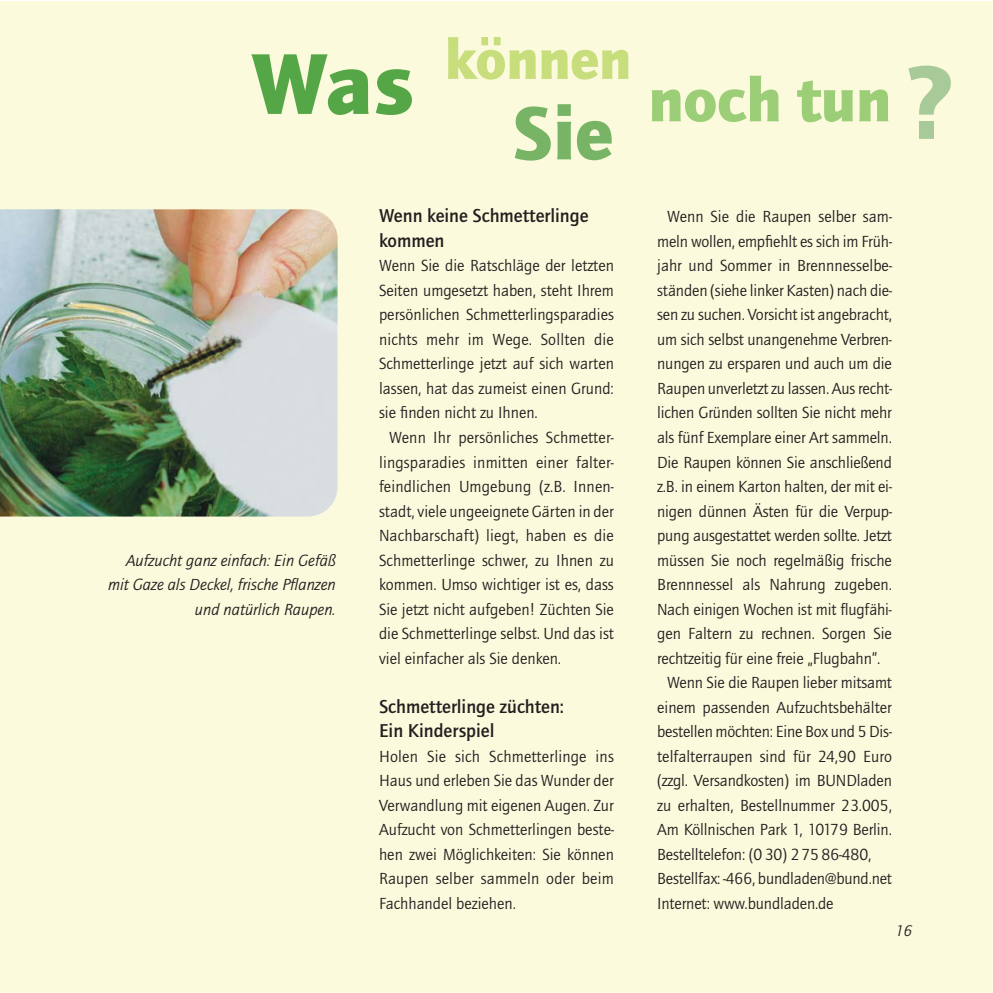
<style>
.page{position:relative;width:993px;height:993px;background:#fff}
.page>*{position:absolute;margin:0;border:0;box-sizing:border-box;transform-origin:0 0}
.t1{font:900 89.25px "Quay Itc T";color:#54a647}
.t2{font:900 77px "Quay Itc T";color:#78b465}
.t3{font:900 63.7px "Quay Itc T";color:#9cce78}
.t4{font:900 58.27px "Quay Itc T";color:#c8de7d}
.t5{font:700 19.25px/24.5px "Quay Itc T";color:#231f20}
.t6{font:16.62px/24.5px "Quay Itc T";color:#231f20;text-align:justify}
.t7{font:italic 16.62px/24.5px "Quay Itc T";color:#231f20;text-align:right}
.t8{font:italic 15.75px "Quay Itc T";color:#231f20}
.s1{font-size:100.45px;color:#a8ca98}
</style>
<div class="page">
<div style="left:0;top:2px;width:992px;height:990px;background:#fbfadc"></div>
<img style="left:0;top:209px;width:337px;height:307px">
<h3 class="t4" style="left:445px;top:35px;width:187px">können</h3>
<h2 class="t2" style="left:512px;top:102px;width:102px">Sie</h2>
<h1 class="t1" style="left:251px;top:47px;width:164px">Was</h1>
<h3 class="t3" style="left:648px;top:74px;width:307px">noch tun <span class="s1">?</span></h3>
<p class="t7" style="left:108px;top:549px;width:229px">Aufzucht ganz einfach: Ein Gefäß mit Gaze als Deckel, frische Pflanzen und natürlich Raupen.</p>
<p class="t5" style="left:379px;top:204px;width:211px">Wenn keine Schmetterlinge kommen</p>
<p class="t6" style="left:379px;top:255px;width:236px">Wenn Sie die Ratschläge der letzten</p>
<p class="t6" style="left:379px;top:279px;width:236px">Seiten umgesetzt haben, steht Ihrem</p>
<p class="t6" style="left:379px;top:304px;width:236px">persönlichen Schmetterlingsparadies</p>
<p class="t6" style="left:379px;top:328px;width:236px">nichts mehr im Wege. Sollten die</p>
<p class="t6" style="left:379px;top:353px;width:236px">Schmetterlinge jetzt auf sich warten</p>
<p class="t6" style="left:379px;top:377px;width:236px">lassen, hat das zumeist einen Grund:</p>
<p class="t6" style="left:379px;top:402px;width:160px">sie finden nicht zu Ihnen.</p>
<p class="t6" style="left:389px;top:426px;width:226px">Wenn Ihr persönliches Schmetter-</p>
<p class="t6" style="left:379px;top:451px;width:236px">lingsparadies inmitten einer falter-</p>
<p class="t6" style="left:379px;top:475px;width:236px">feindlichen Umgebung (z.B. Innen-</p>
<p class="t6" style="left:379px;top:500px;width:236px">stadt, viele ungeeignete Gärten in der</p>
<p class="t6" style="left:379px;top:524px;width:236px">Nachbarschaft) liegt, haben es die</p>
<p class="t6" style="left:379px;top:549px;width:236px">Schmetterlinge schwer, zu Ihnen zu</p>
<p class="t6" style="left:379px;top:573px;width:236px">kommen. Umso wichtiger ist es, dass</p>
<p class="t6" style="left:379px;top:598px;width:236px">Sie jetzt nicht aufgeben! Züchten Sie</p>
<p class="t6" style="left:379px;top:622px;width:236px">die Schmetterlinge selbst. Und das ist</p>
<p class="t6" style="left:379px;top:647px;width:183px">viel einfacher als Sie denken.</p>
<p class="t5" style="left:379px;top:694px;width:186px">Schmetterlinge züchten:<br>Ein Kinderspiel</p>
<p class="t6" style="left:379px;top:745px;width:236px">Holen Sie sich Schmetterlinge ins Haus und erleben Sie das Wunder der Verwandlung mit eigenen Augen. Zur Aufzucht von Schmetterlingen beste&shy;hen zwei Möglichkeiten: Sie können Raupen selber sammeln oder beim Fachhandel beziehen.</p>
<p class="t6" style="left:666px;top:206px;width:226px">Wenn Sie die Raupen selber sam-</p>
<p class="t6" style="left:657px;top:230px;width:236px">meln wollen, empfiehlt es sich im Früh-</p>
<p class="t6" style="left:657px;top:255px;width:236px">jahr und Sommer in Brennnesselbe-</p>
<p class="t6" style="left:657px;top:279px;width:236px">ständen (siehe linker Kasten) nach die-</p>
<p class="t6" style="left:657px;top:304px;width:236px">sen zu suchen. Vorsicht ist angebracht,</p>
<p class="t6" style="left:657px;top:328px;width:236px">um sich selbst unangenehme Verbren-</p>
<p class="t6" style="left:657px;top:353px;width:236px">nungen zu ersparen und auch um die</p>
<p class="t6" style="left:657px;top:377px;width:236px">Raupen unverletzt zu lassen. Aus recht-</p>
<p class="t6" style="left:657px;top:402px;width:236px">lichen Gründen sollten Sie nicht mehr</p>
<p class="t6" style="left:657px;top:426px;width:236px">als fünf Exemplare einer Art sammeln.</p>
<p class="t6" style="left:657px;top:451px;width:236px">Die Raupen können Sie anschließend</p>
<p class="t6" style="left:657px;top:475px;width:236px">z.B. in einem Karton halten, der mit ei-</p>
<p class="t6" style="left:657px;top:500px;width:236px">nigen dünnen Ästen für die Verpup-</p>
<p class="t6" style="left:657px;top:524px;width:236px">pung ausgestattet werden sollte. Jetzt</p>
<p class="t6" style="left:657px;top:549px;width:236px">müssen Sie noch regelmäßig frische</p>
<p class="t6" style="left:657px;top:573px;width:236px">Brennnessel als Nahrung zugeben.</p>
<p class="t6" style="left:657px;top:598px;width:236px">Nach einigen Wochen ist mit flugfähi-</p>
<p class="t6" style="left:657px;top:622px;width:236px">gen Faltern zu rechnen. Sorgen Sie</p>
<p class="t6" style="left:657px;top:647px;width:225px">rechtzeitig für eine freie „Flugbahn“.</p>
<p class="t6" style="left:666px;top:671px;width:226px">Wenn Sie die Raupen lieber mitsamt</p>
<p class="t6" style="left:657px;top:696px;width:236px">einem passenden Aufzuchtsbehälter</p>
<p class="t6" style="left:657px;top:720px;width:236px">bestellen möchten: Eine Box und 5 Dis-</p>
<p class="t6" style="left:657px;top:745px;width:236px">telfalterraupen sind für 24,90 Euro</p>
<p class="t6" style="left:657px;top:769px;width:236px">(zzgl. Versandkosten) im BUNDladen</p>
<p class="t6" style="left:657px;top:794px;width:236px">zu erhalten, Bestellnummer 23.005,</p>
<p class="t6" style="left:657px;top:818px;width:236px">Am Köllnischen Park 1, 10179 Berlin.</p>
<p class="t6" style="left:657px;top:843px;width:216px">Bestelltelefon: (0 30) 275 86-480,</p>
<p class="t6" style="left:657px;top:867px;width:236px">Bestellfax: -466, bundladen@bund.net</p>
<p class="t6" style="left:657px;top:892px;width:178px">Internet: www.bundladen.de</p>
<p class="t8" style="left:895px;top:923px;width:18px">16</p>
</div>
